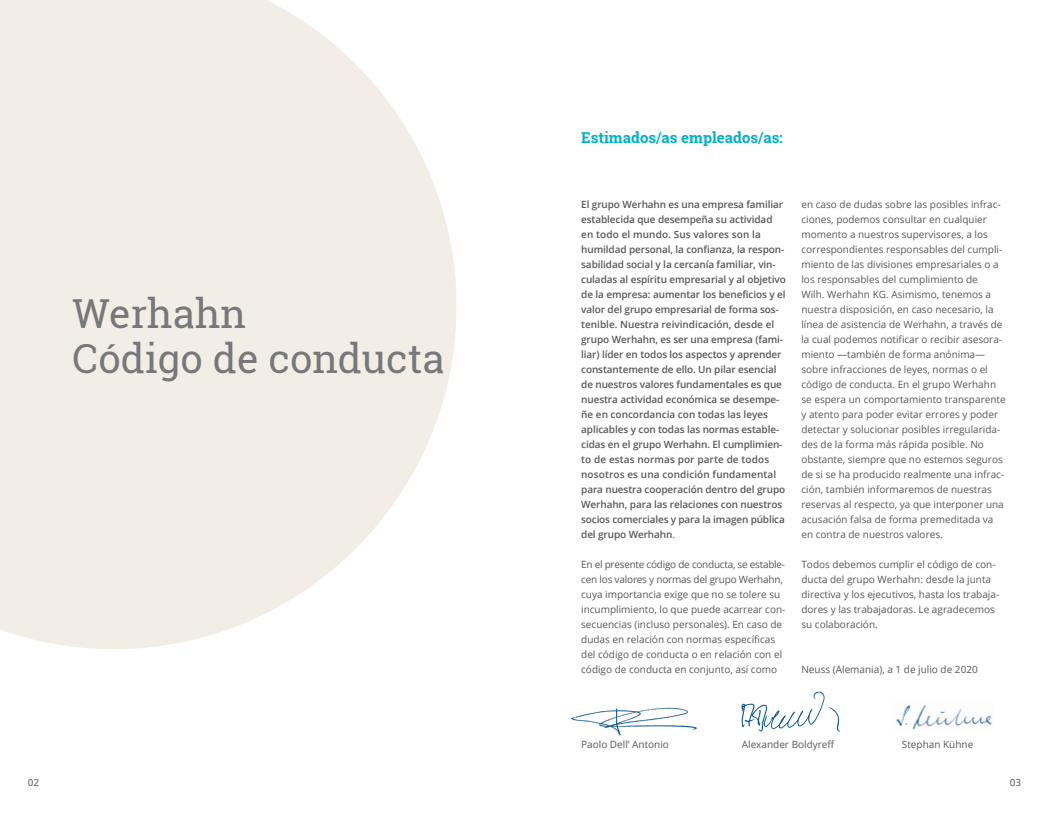
<style>
.page{position:relative;width:1049px;height:815px;background:#fff}
.page>*{position:absolute;margin:0;border:0;box-sizing:border-box;transform-origin:0 0}
.HL_Ansprache{font:40px "Roboto Slab";color:#76787b}
.ZW-HL_10_11_pt_open{font:700 15px "Roboto Slab";color:#00b1c7}
.Copy_8_11_5_pt_open{font:10px/15px "Open Sans";color:#57585a}
.Copy_8_11_5_pt_open-2{font:600 10px/15px "Open Sans";letter-spacing:-.01em;color:#57585a}
.Copy_8_11_pt_Open_Sa{font:10px "Open Sans";color:#57585a}
.t1{font:600 10px "Open Sans";color:#76787b}
.s1{font-weight:400}
</style>
<div class="page">
<svg style="left:0;top:0;width:457px;height:649px;background:#f3f0e8"></svg>
<img style="left:741px;top:691px;width:99px;height:41px">
<img style="left:571px;top:707px;width:126px;height:29px">
<img style="left:896px;top:705px;width:96px;height:25px">
<p class="HL_Ansprache" style="left:73px;top:286px;width:175px">Werhahn</p>
<p class="HL_Ansprache" style="left:73px;top:331px;width:373px">Código de conducta</p>
<p class="ZW-HL_10_11_pt_open" style="left:581px;top:127px;width:203px">Estimados/as empleados/as:</p>
<p class="Copy_8_11_5_pt_open-2" style="left:581px;top:196px;width:206px">El grupo Werhahn es una empresa familiar establecida que desempeña su actividad en todo el mundo. Sus valores son la humildad personal, la confianza, la respon&shy;sabilidad social y la cercanía familiar, vin&shy;culadas al espíritu empresarial y al objetivo de la empresa: aumentar los beneficios y el valor del grupo empresarial de forma sos&shy;tenible. Nuestra reivindicación, desde el grupo Werhahn, es ser una empresa (fami&shy;liar) líder en todos los aspectos y aprender constantemente de ello. Un pilar esencial de nuestros valores fundamentales es que nuestra actividad económica se desempe&shy;ñe en concordancia con todas las leyes aplicables y con todas las normas estable&shy;cidas en el grupo Werhahn. El cumplimien&shy;to de estas normas por parte de todos nosotros es una condición fundamental para nuestra cooperación dentro del grupo Werhahn, para las relaciones con nuestros socios comerciales y para la imagen pública del grupo Werhahn<span class="s1">.</span></p>
<p class="Copy_8_11_5_pt_open" style="left:581px;top:556px;width:206px">En el presente código de conducta, se estable&shy;cen los valores y normas del grupo Werhahn, cuya importancia exige que no se tolere su incumplimiento, lo que puede acarrear con&shy;secuencias (incluso personales). En caso de dudas en relación con normas específicas del código de conducta o en relación con el código de conducta en conjunto, así como</p>
<p class="Copy_8_11_5_pt_open" style="left:801px;top:196px;width:206px">en caso de dudas sobre las posibles infrac&shy;ciones, podemos consultar en cualquier momento a nuestros supervisores, a los correspondientes responsables del cumpli&shy;miento de las divisiones empresariales o a los responsables del cumplimiento de<br>-Wilh. Werhahn KG. Asimismo, tenemos a nuestra disposición, en caso necesario, la línea de asistencia de Werhahn, a través de la cual podemos notificar o recibir asesora&shy;miento —también de forma anónima— sobre infracciones de leyes, normas o el código de conducta. En el grupo Werhahn se espera un comportamiento transparente y atento para poder evitar errores y poder detectar y solucionar posibles irregularida&shy;des de la forma más rápida posible. No obstante, siempre que no estemos seguros de si se ha producido realmente una infrac&shy;ción, también informaremos de nuestras reservas al respecto, ya que interponer una acusación falsa de forma premeditada va en contra de nuestros valores.</p>
<p class="Copy_8_11_5_pt_open" style="left:801px;top:556px;width:199px">Todos debemos cumplir el código de con&shy;ducta del grupo Werhahn: desde la junta directiva y los ejecutivos, hasta los trabaja&shy;dores y las trabajadoras. Le agradecemos su colaboración.</p>
<p class="Copy_8_11_5_pt_open" style="left:801px;top:661px;width:178px">Neuss (Alemania), a 1 de julio de 2020</p>
<p class="Copy_8_11_pt_Open_Sa" style="left:581px;top:737px;width:89px">Paolo Dell’ Antonio</p>
<p class="Copy_8_11_pt_Open_Sa" style="left:742px;top:737px;width:94px">Alexander Boldyreff</p>
<p class="Copy_8_11_pt_Open_Sa" style="left:902px;top:737px;width:73px">Stephan Kühne</p>
<p class="t1" style="left:28px;top:775px;width:13px">02</p>
<p class="t1" style="left:1010px;top:775px;width:13px">03</p>
</div>
